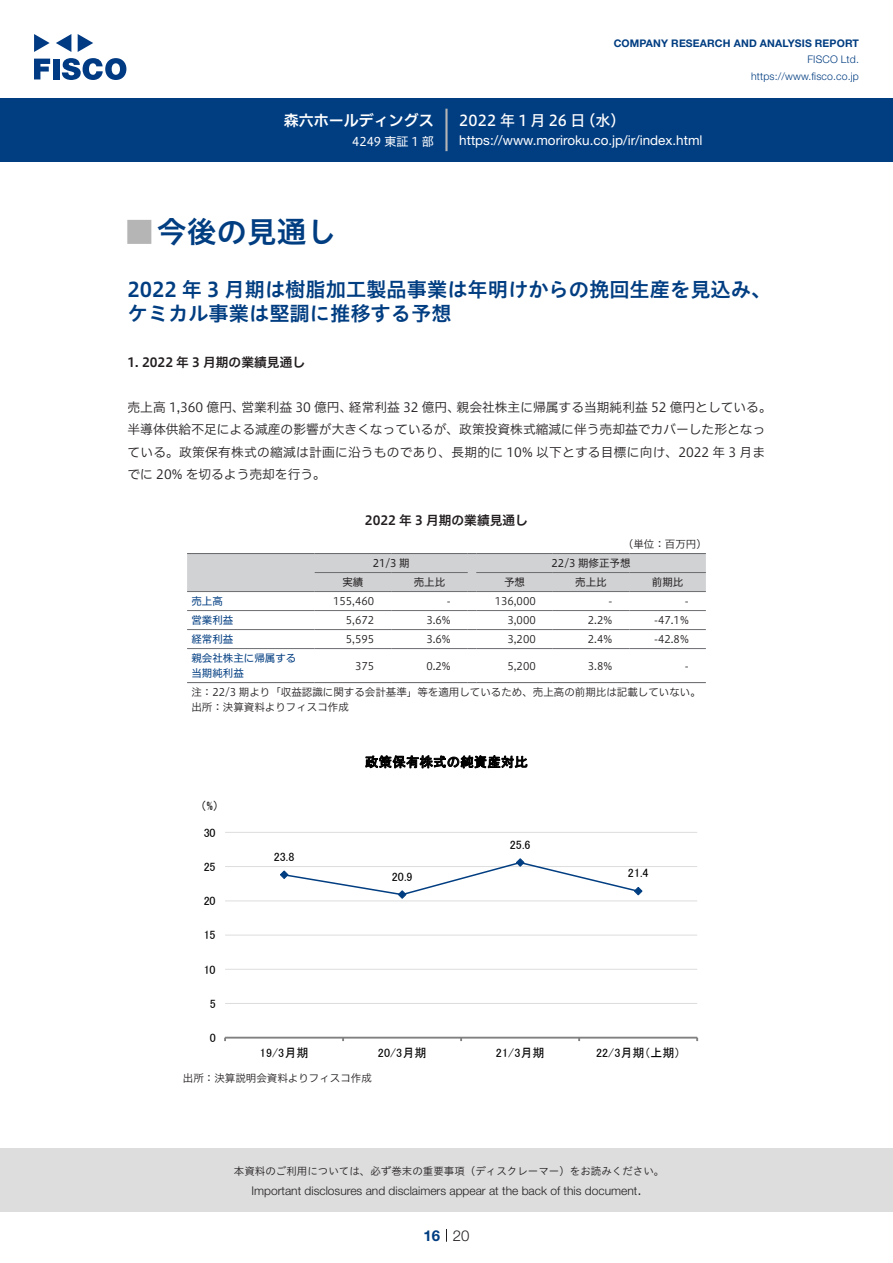
<style>
.page{position:relative;width:893px;height:1263px;background:#fff}
.page>*{position:absolute;margin:0;border:0;box-sizing:border-box;transform-origin:0 0}
.t1{font:30px "Hiragino UD Sans Std N W6";color:#003d81}
.t2{font:24px "Hiragino UD Sans Std W6";color:#b5b5b6}
.t3{font:20.25px/24px "Hiragino UD Sans Std W6";color:#003d81}
.t4{font:15px "Hiragino UD Sans F Std N W5";letter-spacing:.01em;color:#fff}
.t5{font:15px "Hiragino UD Sans F Std N W6";color:#fff}
.t6{font:300 15px "Helvetica Neue LT Std";color:#231f20}
.t7{font:700 15px "Helvetica Neue LT Std";color:#003d81}
.t8{font:13.5px "Helvetica Neue LT Std";color:#fff}
.t9{font:13.5px "MS P Gothic";letter-spacing:.01em;color:#000}
.t10{font:12.75px/22.5px "Hiragino UD Sans F Std N W3";color:#231f20}
.t11{font:12.75px "Hiragino UD Sans F Std N W6";color:#231f20}
.t12{font:12.15px "MS P Gothic";letter-spacing:.005em;color:#000}
.t13{font:300 12px "Helvetica Neue LT Std";color:#231f20}
.t14{font:12px "MS P Gothic";letter-spacing:-.01em;color:#000}
.t15{font:12px "Hiragino UD Sans F Std N W4";color:#fff}
.t16{font:10.5px/15px "Hiragino UD Sans F Std N W3";color:#231f20}
.t17{font:10.5px "Hiragino UD Sans Std W3";color:#231f20}
.t18{font:700 10.5px "Helvetica Neue LT Std";letter-spacing:.015em;color:#003d81}
.t19{font:300 10.5px/16.5px "Helvetica Neue LT Std";letter-spacing:.015em;color:#003d81;text-align:right}
.t20{font:10.5px "Hiragino UD Sans F Std N W4";color:#231f20}
.t21{font:10.5px/19px "Hiragino UD Sans F Std N W4";color:#003d81}
</style>
<div class="page">
<div style="left:0;top:1148px;width:893px;height:64px;background:#ddd"></div>
<svg style="left:34px;top:59px;width:16px;height:20px"></svg>
<div style="left:53px;top:59px;width:6px;height:20px;background:#003a83"></div>
<svg style="left:62px;top:58px;width:64px;height:22px"></svg>
<svg style="left:34px;top:34px;width:16px;height:18px"></svg>
<svg style="left:78px;top:34px;width:15px;height:18px"></svg>
<svg style="left:56px;top:34px;width:15px;height:18px"></svg>
<div style="left:0;top:98px;width:893px;height:64px;background:#003d81"></div>
<hr style="left:445px;top:109px;width:3px;height:42px;background:#b5b5b6">
<svg style="left:446px;top:1229px;width:1px;height:13px"></svg>
<hr style="left:187px;top:610px;width:128px;height:1px;background:#6c6d70">
<hr style="left:315px;top:610px;width:76px;height:1px;background:#6c6d70">
<hr style="left:391px;top:610px;width:77px;height:1px;background:#6c6d70">
<hr style="left:476px;top:610px;width:77px;height:1px;background:#6c6d70">
<hr style="left:553px;top:610px;width:76px;height:1px;background:#6c6d70">
<hr style="left:629px;top:610px;width:77px;height:1px;background:#6c6d70">
<hr style="left:187px;top:629px;width:128px;height:1px;background:#6c6d70">
<hr style="left:315px;top:629px;width:76px;height:1px;background:#6c6d70">
<hr style="left:391px;top:629px;width:77px;height:1px;background:#6c6d70">
<hr style="left:476px;top:629px;width:77px;height:1px;background:#6c6d70">
<hr style="left:553px;top:629px;width:76px;height:1px;background:#6c6d70">
<hr style="left:629px;top:629px;width:77px;height:1px;background:#6c6d70">
<hr style="left:187px;top:648px;width:128px;height:1px;background:#6c6d70">
<hr style="left:315px;top:648px;width:76px;height:1px;background:#6c6d70">
<hr style="left:391px;top:648px;width:77px;height:1px;background:#6c6d70">
<hr style="left:476px;top:648px;width:77px;height:1px;background:#6c6d70">
<hr style="left:553px;top:648px;width:76px;height:1px;background:#6c6d70">
<hr style="left:629px;top:648px;width:77px;height:1px;background:#6c6d70">
<div style="left:187px;top:553px;width:519px;height:39px;background:#d1d2d4"></div>
<hr style="left:476px;top:553px;width:77px;height:1px;background:#6c6d70">
<hr style="left:553px;top:553px;width:76px;height:1px;background:#6c6d70">
<hr style="left:629px;top:553px;width:77px;height:1px;background:#6c6d70">
<hr style="left:187px;top:682px;width:128px;height:1px;background:#6c6d70">
<hr style="left:315px;top:682px;width:76px;height:1px;background:#6c6d70">
<hr style="left:391px;top:682px;width:77px;height:1px;background:#6c6d70">
<hr style="left:476px;top:682px;width:77px;height:1px;background:#6c6d70">
<hr style="left:553px;top:682px;width:76px;height:1px;background:#6c6d70">
<hr style="left:629px;top:682px;width:77px;height:1px;background:#6c6d70">
<hr style="left:225px;top:1003px;width:472px;height:1px;background:#ddd">
<hr style="left:225px;top:969px;width:472px;height:1px;background:#ddd">
<hr style="left:225px;top:935px;width:472px;height:1px;background:#ddd">
<hr style="left:225px;top:900px;width:472px;height:1px;background:#ddd">
<hr style="left:225px;top:866px;width:472px;height:1px;background:#ddd">
<hr style="left:225px;top:832px;width:472px;height:1px;background:#ddd">
<hr style="left:225px;top:1037px;width:472px;height:1px;background:#808080">
<svg style="left:280px;top:858px;width:363px;height:41px"></svg>
<h3 class="t5" style="left:284px;top:109px;width:152px">森六ホールディングス</h3>
<p class="t15" style="left:352px;top:132px;width:83px">4249 東証 1 部</p>
<p class="t18" style="left:614px;top:37px;width:247px">COMPANY RESEARCH AND ANALYSIS REPORT</p>
<p class="t19" style="left:751px;top:51px;width:109px">FISCO Ltd. https://www.fisco.co j p.</p>
<h3 class="t4" style="left:581px;top:109px;width:46px">（水(</h3>
<h3 class="t4" style="left:459px;top:109px;width:128px">2022 年 1月26 日</h3>
<p class="t8" style="left:459px;top:132px;width:245px">https://www.moriroku.co j p. /i r/ index.html</p>
<h1 class="t1" style="left:157px;top:209px;width:181px">今後の見通し</h1>
<h2 class="t2" style="left:128px;top:213px;width:25px">█</h2>
<h3 class="t3" style="left:128px;top:276px;width:645px">2022 年 3 月期は樹脂加工製品事業は年明けからの挽回生産を見込み、ケミカル事業は堅調に推移する予想</h3>
<p class="t11" style="left:128px;top:352px;width:179px">1. 2022 年 3 月期の業績見通し</p>
<p class="t10" style="left:457px;top:395px;width:317px">親会社株主に帰属する当期純利益 52 億円としている。</p>
<p class="t10" style="left:128px;top:395px;width:639px">売上高 1,360 億円、<br>半導体供給不⾜による減産の影響が大きくなっているが、政策投資株式縮減に伴う売却益でカバーした形となっている。政策保有株式の縮減は計画に沿うものであり、長期的に 10% 以下とする目標に向け、2022 年 3 月までに 20% を切るよう売却を行う。</p>
<p class="t11" style="left:365px;top:510px;width:165px">2022 年 3 月期の業績見通し</p>
<p class="t16" style="left:623px;top:536px;width:85px">（単位：百万円(</p>
<p class="t20" style="left:552px;top:555px;width:81px">22/3 期修正予想</p>
<p class="t10" style="left:241px;top:395px;width:113px">営業利益 30 億円、</p>
<p class="t10" style="left:349px;top:395px;width:113px">経常利益 32 億円、</p>
<p class="t20" style="left:373px;top:555px;width:39px">21/3 期</p>
<p class="t21" style="left:191px;top:591px;width:33px">売上高</p>
<p class="t21" style="left:191px;top:610px;width:43px">営業利益</p>
<p class="t20" style="left:342px;top:574px;width:22px">実績</p>
<p class="t20" style="left:414px;top:574px;width:33px">売上比</p>
<p class="t20" style="left:504px;top:574px;width:22px">予想</p>
<p class="t20" style="left:575px;top:574px;width:33px">売上比</p>
<p class="t20" style="left:652px;top:574px;width:33px">前期比</p>
<p class="t16" style="left:333px;top:593px;width:43px">155,460</p>
<p class="t16" style="left:447px;top:593px;width:5px">-</p>
<p class="t16" style="left:495px;top:593px;width:43px">136,000</p>
<p class="t16" style="left:608px;top:593px;width:5px">-</p>
<p class="t16" style="left:685px;top:593px;width:5px">-</p>
<p class="t16" style="left:346px;top:612px;width:30px">5,672</p>
<p class="t16" style="left:426px;top:612px;width:26px">3.6%</p>
<p class="t16" style="left:507px;top:612px;width:30px">3,000</p>
<p class="t16" style="left:588px;top:612px;width:26px">2.2%</p>
<p class="t16" style="left:654px;top:612px;width:36px">-47.1%</p>
<p class="t21" style="left:191px;top:629px;width:106px">経常利益<br>親会社株主に帰属する</p>
<p class="t16" style="left:426px;top:631px;width:26px">3.6%</p>
<p class="t16" style="left:507px;top:631px;width:30px">3,200</p>
<p class="t16" style="left:588px;top:631px;width:26px">2.4%</p>
<p class="t16" style="left:654px;top:631px;width:36px">-42.8%</p>
<p class="t16" style="left:346px;top:631px;width:30px">5,595</p>
<p class="t16" style="left:355px;top:657px;width:21px">375</p>
<p class="t16" style="left:426px;top:657px;width:26px">0.2%</p>
<p class="t16" style="left:507px;top:657px;width:30px">5,200</p>
<p class="t16" style="left:588px;top:657px;width:26px">3.8%</p>
<p class="t16" style="left:685px;top:657px;width:5px">-</p>
<p class="t21" style="left:191px;top:663px;width:54px">当期純利益</p>
<p class="t16" style="left:191px;top:684px;width:511px">注：22/3 期より「収益認識に関する会計基準」等を適用しているため、売上高の前期比は記載していない。出所：決算資料よりフィスコ作成</p>
<p class="t14" style="left:201px;top:800px;width:20px">(%)</p>
<p class="t14" style="left:204px;top:826px;width:13px">30</p>
<p class="t14" style="left:204px;top:861px;width:13px">25</p>
<p class="t14" style="left:204px;top:895px;width:13px">20</p>
<p class="t14" style="left:204px;top:929px;width:13px">15</p>
<p class="t14" style="left:204px;top:963px;width:13px">10</p>
<p class="t14" style="left:210px;top:997px;width:8px">5</p>
<p class="t14" style="left:210px;top:1032px;width:8px">0</p>
<p class="t14" style="left:274px;top:850px;width:22px">23.8</p>
<p class="t12" style="left:260px;top:1046px;width:50px">19/3月期</p>
<p class="t9" style="left:365px;top:755px;width:164px">政策保有株式の純資産対比</p>
<p class="t14" style="left:392px;top:870px;width:22px">20.9</p>
<p class="t12" style="left:378px;top:1046px;width:50px">20/3月期</p>
<p class="t12" style="left:510px;top:838px;width:22px">25.6</p>
<p class="t12" style="left:496px;top:1046px;width:50px">21/3月期</p>
<p class="t16" style="left:183px;top:1069px;width:191px">出所：決算説明会資料よりフィスコ作成</p>
<p class="t14" style="left:628px;top:867px;width:22px">21.4</p>
<p class="t12" style="left:596px;top:1046px;width:86px">22/3月期（上期(</p>
<p class="t17" style="left:234px;top:1163px;width:432px">本資料のご利用については、必ず巻末の重要事項（ディスクレーマー）をお読みください。</p>
<h3 class="t6" style="left:637px;top:1180px;width:6px">.</h3>
<p class="t13" style="left:251px;top:1183px;width:387px">Important disclosures and disclaimers appear at the back of this document</p>
<h3 class="t7" style="left:423px;top:1226px;width:18px">16</h3>
<h3 class="t6" style="left:453px;top:1226px;width:18px">20</h3>
</div>
